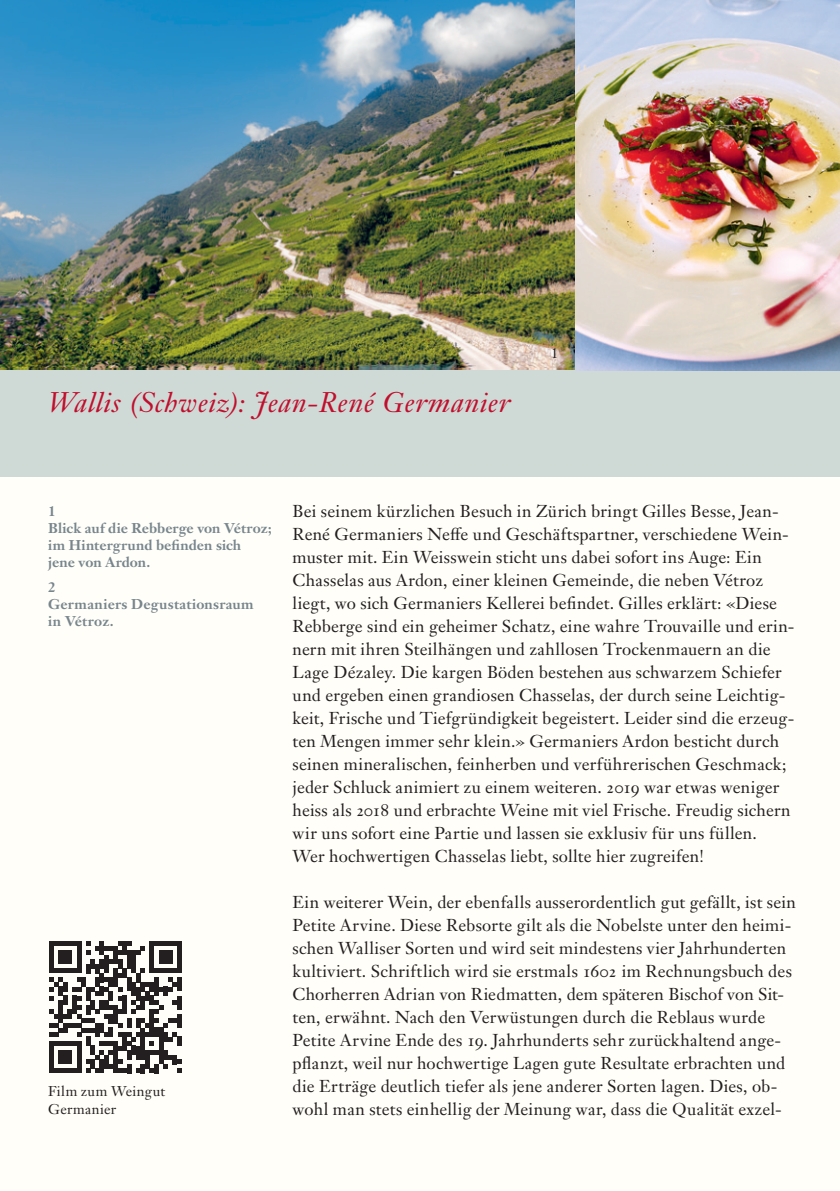
<style>
.page{position:relative;width:840px;height:1191px;background:#fff}
.page>*{position:absolute;margin:0;border:0;box-sizing:border-box;transform-origin:0 0}
.t1{font:italic 28px "Janson Text LT Pro";letter-spacing:.02em;color:#c00f2d}
.t2{font:17px/23px "Janson Text LT Pro";letter-spacing:.01em;color:#231f20}
.t3{font:700 14px/17px "Janson Text LT Pro";letter-spacing:.005em;color:#77858d}
.t4{font:14px/18px "Janson Text LT Pro";letter-spacing:.03em;color:#231f20}
</style>
<div class="page">
<div style="left:0;top:0;width:839px;height:1191px;background:#fffef8"></div>
<div style="left:0;top:369px;width:839px;height:107px;background:#cfdad6"></div>
<img style="left:0;top:0;width:839px;height:371px">
<svg style="left:49px;top:941px;width:132px;height:132px"></svg>
<h1 class="t1" style="left:48px;top:385px;width:463px">Wallis (Schweiz): Jean-René Germanier</h1>
<p class="t4" style="left:550px;top:344px;width:9px">1</p>
<p class="t3" style="left:48px;top:502px;width:225px">1<br>Blick auf die Rebberge von Vétroz; im Hintergrund befinden sich<br>jene von Ardon.</p>
<p class="t3" style="left:48px;top:579px;width:207px">2<br>Germaniers Degustationsraum in Vétroz.</p>
<p class="t4" style="left:48px;top:1082px;width:118px">Film zum Weingut<br>Germanier</p>
<p class="t2" style="left:292px;top:499px;width:503px">Bei seinem kürzlichen Besuch in Zürich bringt Gilles Besse, Jean-René Germaniers Neffe und Geschäftspartner, verschiedene Wein&shy;muster mit. Ein Weisswein sticht uns dabei sofort ins Auge: Ein Chasselas aus Ardon, einer kleinen Gemeinde, die neben Vétroz liegt, wo sich Germaniers Kellerei befindet. Gilles erklärt: «Diese Rebberge sind ein geheimer Schatz, eine wahre Trouvaille und erin&shy;nern mit ihren Steilhängen und zahllosen Trockenmauern an die Lage Dézaley. Die kargen Böden bestehen aus schwarzem Schiefer und ergeben einen grandiosen Chasselas, der durch seine Leichtig&shy;keit, Frische und Tiefgründigkeit begeistert. Leider sind die erzeug&shy;ten Mengen immer sehr klein.» Germaniers Ardon besticht durch seinen mineralischen, feinherben und verführerischen Geschmack; jeder Schluck animiert zu einem weiteren. 2019 war etwas weniger heiss als 2018 und erbrachte Weine mit viel Frische. Freudig sichern wir uns sofort eine Partie und lassen sie exklusiv für uns füllen.<br>Wer hochwertigen Chasselas liebt, sollte hier zugreifen!</p>
<p class="t2" style="left:292px;top:890px;width:504px">Ein weiterer Wein, der ebenfalls ausserordentlich gut gefällt, ist sein Petite Arvine. Diese Rebsorte gilt als die Nobelste unter den heimi&shy;schen Walliser Sorten und wird seit mindestens vier Jahrhunderten kultiviert. Schriftlich wird sie erstmals 1602 im Rechnungsbuch des Chorherren Adrian von Riedmatten, dem späteren Bischof von Sit&shy;ten, erwähnt. Nach den Verwüstungen durch die Reblaus wurde Petite Arvine Ende des 19. Jahrhunderts sehr zurückhaltend ange&shy;pflanzt, weil nur hochwertige Lagen gute Resultate erbrachten und die Erträge deutlich tiefer als jene anderer Sorten lagen. Dies, ob&shy;wohl man stets einhellig der Meinung war, dass die Qualität exzel-</p>
</div>
